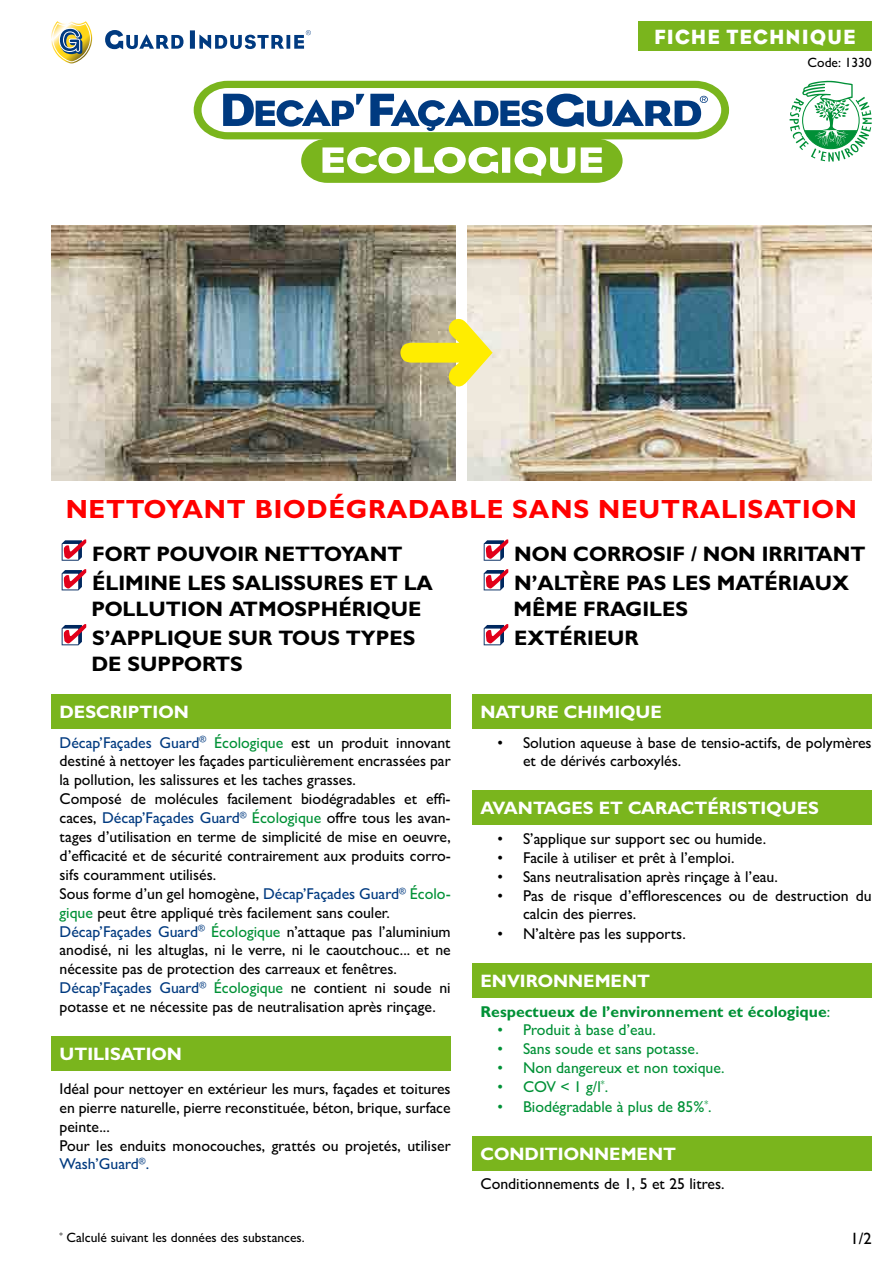
<style>
.page{position:relative;width:893px;height:1263px;background:#fff}
.page>*{position:absolute;margin:0;border:0;box-sizing:border-box;transform-origin:0 0}
.t1{font:700 26.4px "Gill Sans MT Std";color:#f00}
.t2{font:700 21px/29.7px "Gill Sans MT Std";color:#000}
.t3{font:21px "Eagle";letter-spacing:.05em;color:#fff}
.t4{font:700 18px "Gill Sans MT Std";color:#fff}
.t5{font:500 16.5px "Gill Sans MT Std";color:#000}
.t6{font:500 15.75px/18.9px "Gill Sans MT Std";color:#000}
.t7{font:500 15.75px "Gill Sans MT Std";color:#009136}
.t8{font:700 15.75px "Gill Sans MT Std";color:#009136}
.t9{font:500 13.5px "Gill Sans MT Std";color:#000}
.s1{color:#003a80}
.s2{color:#009136}
.s3{font-weight:500}
</style>
<div class="page">
<svg style="left:51px;top:21px;width:41px;height:42px"></svg>
<svg style="left:105px;top:30px;width:79px;height:19px"></svg>
<div style="left:190px;top:30px;width:5px;height:19px;background:#003a80"></div>
<svg style="left:199px;top:35px;width:85px;height:14px"></svg>
<svg style="left:286px;top:35px;width:4px;height:14px"></svg>
<svg style="left:294px;top:30px;width:17px;height:19px"></svg>
<svg style="left:194px;top:81px;width:535px;height:102px"></svg>
<div style="left:638px;top:21px;width:234px;height:30px;background:#7ab51d"></div>
<div style="left:51px;top:695px;width:400px;height:34px;background:#7ab51d"></div>
<div style="left:51px;top:1036px;width:400px;height:34px;background:#7ab51d"></div>
<div style="left:472px;top:695px;width:400px;height:34px;background:#7ab51d"></div>
<div style="left:472px;top:791px;width:400px;height:34px;background:#7ab51d"></div>
<div style="left:472px;top:964px;width:400px;height:34px;background:#7ab51d"></div>
<div style="left:472px;top:1136px;width:400px;height:34px;background:#7ab51d"></div>
<svg style="left:62px;top:539px;width:24px;height:22px"></svg>
<svg style="left:62px;top:569px;width:24px;height:21px"></svg>
<svg style="left:62px;top:624px;width:24px;height:21px"></svg>
<svg style="left:484px;top:539px;width:24px;height:22px"></svg>
<svg style="left:484px;top:569px;width:24px;height:21px"></svg>
<svg style="left:484px;top:624px;width:24px;height:21px"></svg>
<img style="left:468px;top:225px;width:404px;height:255px">
<img style="left:51px;top:225px;width:404px;height:255px">
<svg style="left:400px;top:319px;width:93px;height:67px;background:#d9cc5b"></svg>
<svg style="left:790px;top:81px;width:82px;height:81px"></svg>
<h2 class="t3" style="left:654px;top:25px;width:203px">FICHE TECHNIQUE</h2>
<p class="t9" style="left:808px;top:54px;width:66px">Code: 1330</p>
<h1 class="t1" style="left:66px;top:493px;width:21px">NETTOYANT</h1>
<h1 class="t1" style="left:255px;top:493px;width:40px">BIODÉGRADA</h1>
<h1 class="t1" style="left:450px;top:493px;width:82px">BLE SANS</h1>
<h1 class="t1" style="left:598px;top:493px;width:20px">NEUTRALISATION</h1>
<h2 class="t2" style="left:92px;top:538px;width:342px">FORT POUVOIR NETTOYANT<br>ÉLIMINE LES SALISSURES ET LA</h2>
<h2 class="t2" style="left:91px;top:593px;width:331px">POLLUTION ATMOSPHÉRIQUE<br>S’APPLIQUE SUR TOUS TYPES</h2>
<h2 class="t2" style="left:91px;top:648px;width:153px">DE SUPPORTS</h2>
<p class="t4" style="left:60px;top:700px;width:131px">DESCRIPTION</p>
<p class="t6" style="left:60px;top:733px;width:393px"><span class="s1">Décap’Façades Guard</span><sup>®</sup> <span class="s2">Écologique</span> est un produit innovant destiné à nettoyer les façades particulièrement encrassées par la pollution, les salissures et les taches grasses.<br>Composé de molécules facilement biodégradables et effi&shy;caces, <span class="s1">Décap’Façades Guard</span><sup>®</sup> <span class="s2">Écologique</span> offre tous les avan&shy;tages d’utilisation en terme de simplicité de mise en oeuvre, d’efficacité et de sécurité contrairement aux produits corro&shy;sifs couramment utilisés.<br>Sous forme d’un gel homogène, <span class="s1">Décap’Façades Guard</span><sup>®</sup> <span class="s2">Écolo&shy;gique</span> peut être appliqué très facilement sans couler.<br><span class="s1">Décap’Façades Guard</span><sup>®</sup> <span class="s2">Écologique</span> n’attaque pas l’aluminium anodisé, ni les altuglas, ni le verre, ni le caoutchouc... et ne nécessite pas de protection des carreaux et fenêtres.<br><span class="s1">Décap’Façades Guard</span><sup>®</sup> <span class="s2">Écologique</span> ne contient ni soude ni potasse et ne nécessite pas de neutralisation après rinçage.</p>
<p class="t4" style="left:60px;top:1042px;width:124px">UTILISATION</p>
<p class="t6" style="left:60px;top:1079px;width:393px">Idéal pour nettoyer en extérieur les murs, façades et toitures en pierre naturelle, pierre reconstituée, béton, brique, surface peinte...<br>Pour les enduits monocouches, grattés ou projetés, utiliser <span class="s1">Wash’Guard</span><sup>®</sup><span class="s1">.</span></p>
<p class="t9" style="left:60px;top:1230px;width:247px"><sup>*</sup> Calculé suivant les données des substances.</p>
<h2 class="t2" style="left:514px;top:538px;width:353px">NON CORROSIF / NON IRRITANT<br>N’ALTÈRE PAS LES MATÉRIAUX</h2>
<h2 class="t2" style="left:513px;top:593px;width:176px">MÊME FRAGILES<br>EXTÉRIEUR</h2>
<p class="t4" style="left:480px;top:700px;width:183px">NATURE CHIMIQUE</p>
<p class="t6" style="left:523px;top:733px;width:350px;text-indent:-26px">• Solution aqueuse à base de tensio-actifs, de polymères et de dérivés carboxylés.</p>
<p class="t4" style="left:480px;top:797px;width:340px">AVANTAGES ET CARACTÉRISTIQUES</p>
<p class="t6" style="left:497px;top:829px;width:270px">• S’applique sur support sec ou humide.</p>
<p class="t6" style="left:497px;top:848px;width:238px">• Facile à utiliser et prêt à l’emploi.</p>
<p class="t6" style="left:497px;top:867px;width:282px">• Sans neutralisation après rinçage à l’eau.</p>
<p class="t6" style="left:523px;top:886px;width:350px;text-indent:-26px">• Pas de risque d’efflorescences ou de destruction du calcin des pierres.</p>
<p class="t6" style="left:497px;top:924px;width:190px">• N’altère pas les supports.</p>
<p class="t4" style="left:480px;top:969px;width:171px">ENVIRONNEMENT</p>
<p class="t8" style="left:480px;top:1001px;width:351px">RESPECTUEUX DE L’ENVIRONNEMENT ET ÉCOLOGIQUE<span class="s3">:</span></p>
<p class="t7" style="left:497px;top:1021px;width:160px">• Produit à base d’eau.</p>
<p class="t7" style="left:497px;top:1040px;width:203px">• Sans soude et sans potasse.</p>
<p class="t7" style="left:497px;top:1058px;width:229px">• Non dangereux et non toxique.</p>
<p class="t7" style="left:497px;top:1077px;width:112px">• COV &lt; 1 g/l<sup>*</sup>.</p>
<p class="t7" style="left:497px;top:1097px;width:216px">• Biodégradable à plus de 85%<sup>*</sup>.</p>
<p class="t4" style="left:480px;top:1142px;width:197px">CONDITIONNEMENT</p>
<p class="t6" style="left:480px;top:1174px;width:246px">Conditionnements de 1, 5 et 25 litres.</p>
<p class="t5" style="left:851px;top:1229px;width:23px">1/2</p>
</div>
